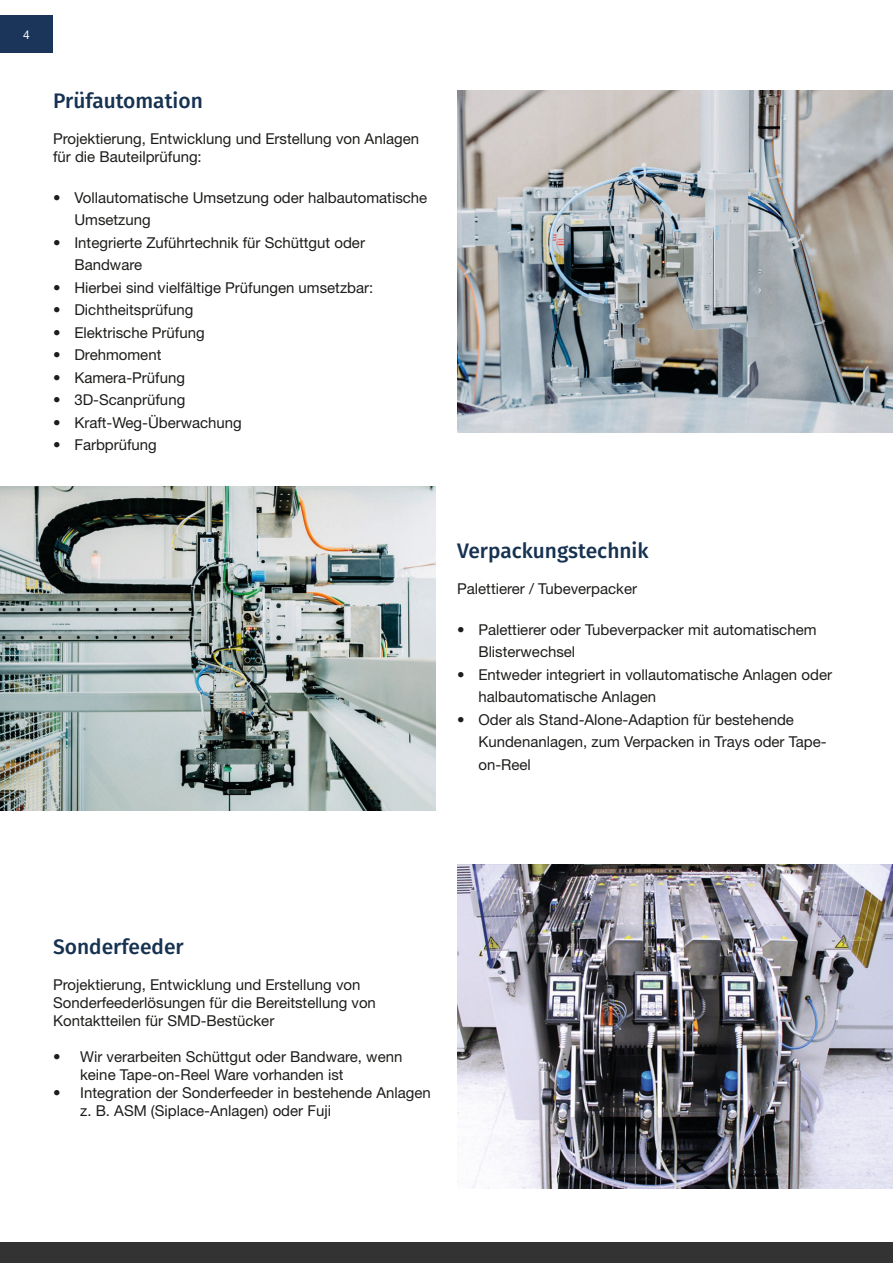
<style>
.page{position:relative;width:893px;height:1263px;background:#fff}
.page>*{position:absolute;margin:0;border:0;box-sizing:border-box;transform-origin:0 0}
.Subheading{font:500 21px "Fira Sans";color:#163251}
.Liste{font:15px/22.5px "Helvetica Neue LT Std";color:#1d1d1b}
.Copy{font:15px/18px "Helvetica Neue LT Std";color:#1d1d1b}
.t1{font:12px "Helvetica Neue LT Std";color:#fff}
</style>
<div class="page">
<div style="left:0;top:1242px;width:893px;height:21px;background:#343333"></div>
<div style="left:0;top:15px;width:53px;height:38px;background:#1b345a"></div>
<img style="left:457px;top:864px;width:436px;height:324px">
<img style="left:0;top:486px;width:435px;height:324px">
<img style="left:457px;top:90px;width:436px;height:342px">
<p class="t1" style="left:23px;top:27px;width:8px">4</p>
<p class="Subheading" style="left:53px;top:84px;width:151px">Prüfautomation</p>
<p class="Copy" style="left:53px;top:129px;width:367px">Projektierung, Entwicklung und Erstellung von Anlagen für die Bauteilprüfung:</p>
<p class="Liste" style="left:74px;top:186px;width:354px;text-indent:-21px">• Vollautomatische Umsetzung oder halbautomatische<br>Umsetzung</p>
<p class="Liste" style="left:74px;top:231px;width:292px;text-indent:-21px">• Integrierte Zuführtechnik für Schüttgut oder<br>Bandware</p>
<p class="Liste" style="left:53px;top:276px;width:322px">• Hierbei sind vielfältige Prüfungen umsetzbar:</p>
<p class="Liste" style="left:53px;top:298px;width:142px">• Dichtheitsprüfung</p>
<p class="Liste" style="left:53px;top:321px;width:153px">• Elektrische Prüfung</p>
<p class="Liste" style="left:53px;top:343px;width:110px">• Drehmoment</p>
<p class="Liste" style="left:53px;top:366px;width:133px">• Kamera-Prüfung</p>
<p class="Liste" style="left:53px;top:388px;width:134px">• 3D-Scanprüfung</p>
<p class="Liste" style="left:53px;top:411px;width:190px">• Kraft-Weg-Überwachung</p>
<p class="Liste" style="left:53px;top:433px;width:105px">• Farbprüfung</p>
<p class="Subheading" style="left:457px;top:534px;width:193px">Verpackungstechnik</p>
<p class="Copy" style="left:457px;top:579px;width:182px">Palettierer / Tubeverpacker</p>
<p class="Liste" style="left:478px;top:618px;width:340px;text-indent:-21px">• Palettierer oder Tubeverpacker mit automatischem<br>Blisterwechsel</p>
<p class="Liste" style="left:478px;top:663px;width:355px;text-indent:-21px">• Entweder integriert in vollautomatische Anlagen oder halbautomatische Anlagen</p>
<p class="Liste" style="left:478px;top:708px;width:350px;text-indent:-21px">• Oder als Stand-Alone-Adaption für bestehende<br>Kundenanlagen, zum Verpacken in Trays oder Tape&shy;on-Reel</p>
<p class="Subheading" style="left:53px;top:930px;width:132px">Sonderfeeder</p>
<p class="Copy" style="left:53px;top:975px;width:324px">Projektierung, Entwicklung und Erstellung von<br>Sonderfeederlösungen für die Bereitstellung von<br>Kontaktteilen für SMD-Bestücker</p>
<p class="Copy" style="left:80px;top:1047px;width:324px;text-indent:-27px">• Wir verarbeiten Schüttgut oder Bandware, wenn keine Tape-on-Reel Ware vorhanden ist</p>
<p class="Copy" style="left:80px;top:1083px;width:352px;text-indent:-27px">• Integration der Sonderfeeder in bestehende Anlagen z. B. ASM (Siplace-Anlagen) oder Fuji</p>
</div>
